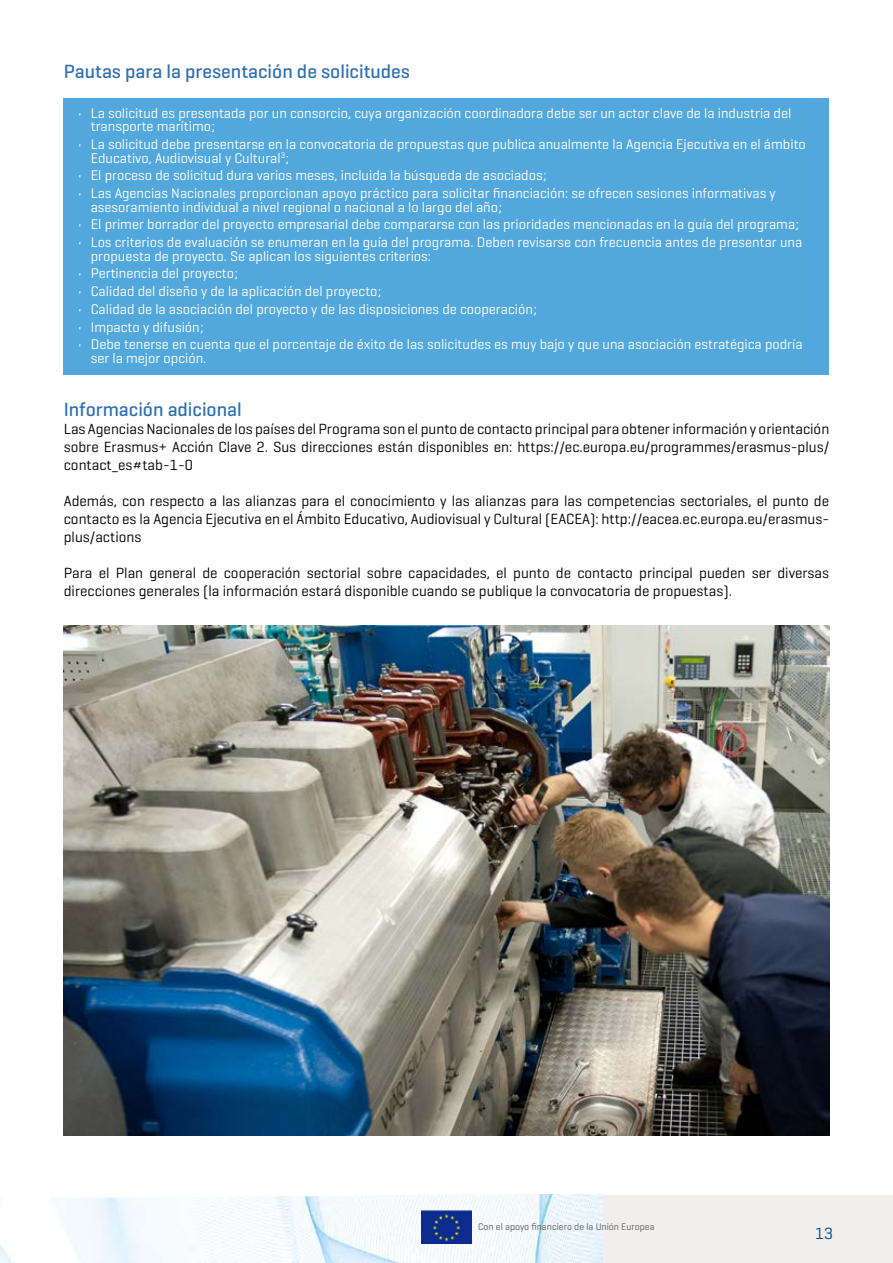
<style>
.page{position:relative;width:893px;height:1263px;background:#fff}
.page>*{position:absolute;margin:0;border:0;box-sizing:border-box;transform-origin:0 0}
.t1{font:500 19.5px "Geogrotesque";color:#2e70b3}
.t2{font:16.5px "Geogrotesque";color:#004a97}
.t3{font:15px/18px "Geogrotesque";color:#000;text-align:justify}
.t4{font:14.25px/13.5px "Geogrotesque";color:#fff}
.t5{font:9.75px "Geogrotesque";color:#605c5d}
</style>
<div class="page">
<div style="left:0;top:1195px;width:893px;height:68px;background:#f1eeed"></div>
<img style="left:0;top:1198px;width:602px;height:65px">
<svg style="left:0;top:1133px;width:830px;height:65px"></svg>
<img style="left:421px;top:1211px;width:50px;height:33px">
<hr style="left:0;top:0;width:1px;height:274px;background:#f9cac2">
<hr style="left:0;top:735px;width:1px;height:247px;background:#f9cac2">
<div style="left:64px;top:99px;width:765px;height:44px;background:#52a7dd"></div>
<div style="left:64px;top:130px;width:765px;height:45px;background:#52a7dd"></div>
<div style="left:64px;top:161px;width:765px;height:31px;background:#52a7dd"></div>
<div style="left:64px;top:179px;width:765px;height:45px;background:#52a7dd"></div>
<div style="left:64px;top:210px;width:765px;height:31px;background:#52a7dd"></div>
<div style="left:64px;top:228px;width:765px;height:45px;background:#52a7dd"></div>
<div style="left:64px;top:259px;width:765px;height:31px;background:#52a7dd"></div>
<div style="left:64px;top:277px;width:765px;height:31px;background:#52a7dd"></div>
<div style="left:64px;top:295px;width:765px;height:31px;background:#52a7dd"></div>
<div style="left:64px;top:312px;width:765px;height:32px;background:#52a7dd"></div>
<div style="left:64px;top:330px;width:765px;height:45px;background:#52a7dd"></div>
<img style="left:64px;top:625px;width:765px;height:511px">
<h1 class="t1" style="left:64px;top:60px;width:348px">Pautas para la presentación de solicitudes</h1>
<p class="t4" style="left:91px;top:106px;width:702px;text-indent:-13px">• La solicitud es presentada por un consorcio, cuya organización coordinadora debe ser un actor clave de la industria del transporte marítimo;</p>
<p class="t4" style="left:91px;top:137px;width:716px;text-indent:-13px">• La solicitud debe presentarse en la convocatoria de propuestas que publica anualmente la Agencia Ejecutiva en el ámbito<br>Educativo, Audiovisual y Cultural<sup>3</sup>;</p>
<p class="t4" style="left:78px;top:168px;width:470px">• El proceso de solicitud dura varios meses, incluida la búsqueda de asociados;</p>
<p class="t4" style="left:91px;top:186px;width:686px;text-indent:-13px">• Las Agencias Nacionales proporcionan apoyo práctico para solicitar financiación: se ofrecen sesiones informativas y asesoramiento individual a nivel regional o nacional a lo largo del año;</p>
<p class="t4" style="left:78px;top:217px;width:723px">• El primer borrador del proyecto empresarial debe compararse con las prioridades mencionadas en la guía del programa;</p>
<p class="t4" style="left:91px;top:235px;width:713px;text-indent:-13px">• Los criterios de evaluación se enumeran en la guía del programa. Deben revisarse con frecuencia antes de presentar una propuesta de proyecto. Se aplican los siguientes criterios:</p>
<p class="t4" style="left:78px;top:266px;width:161px">• Pertinencia del proyecto;</p>
<p class="t4" style="left:78px;top:284px;width:305px">• Calidad del diseño y de la aplicación del proyecto;</p>
<p class="t4" style="left:78px;top:302px;width:460px">• Calidad de la asociación del proyecto y de las disposiciones de cooperación;</p>
<p class="t4" style="left:78px;top:320px;width:127px">• Impacto y difusión;</p>
<p class="t4" style="left:91px;top:337px;width:713px;text-indent:-13px">• Debe tenerse en cuenta que el porcentaje de éxito de las solicitudes es muy bajo y que una asociación estratégica podría ser la mejor opción.</p>
<h1 class="t1" style="left:64px;top:397px;width:180px">Información adicional</h1>
<p class="t3" style="left:64px;top:419px;width:767px">Las Agencias Nacionales de los países del Programa son el punto de contacto principal para obtener información y orientación sobre Erasmus+ Acción Clave 2. Sus direcciones están disponibles en: https://ec.europa.eu/programmes/erasmus-plus/ contact_es#tab-1-0</p>
<p class="t3" style="left:64px;top:491px;width:767px">Además, con respecto a las alianzas para el conocimiento y las alianzas para las competencias sectoriales, el punto de contacto es la Agencia Ejecutiva en el Ámbito Educativo, Audiovisual y Cultural (EACEA): http://eacea.ec.europa.eu/erasmus&shy;plus/actions</p>
<p class="t3" style="left:64px;top:563px;width:767px">Para el Plan general de cooperación sectorial sobre capacidades, el punto de contacto principal pueden ser diversas direcciones generales (la información estará disponible cuando se publique la convocatoria de propuestas).</p>
<p class="t5" style="left:478px;top:1221px;width:178px">Con el apoyo financiero de la Unión Europea</p>
<p class="t2" style="left:815px;top:1223px;width:19px">13</p>
</div>
